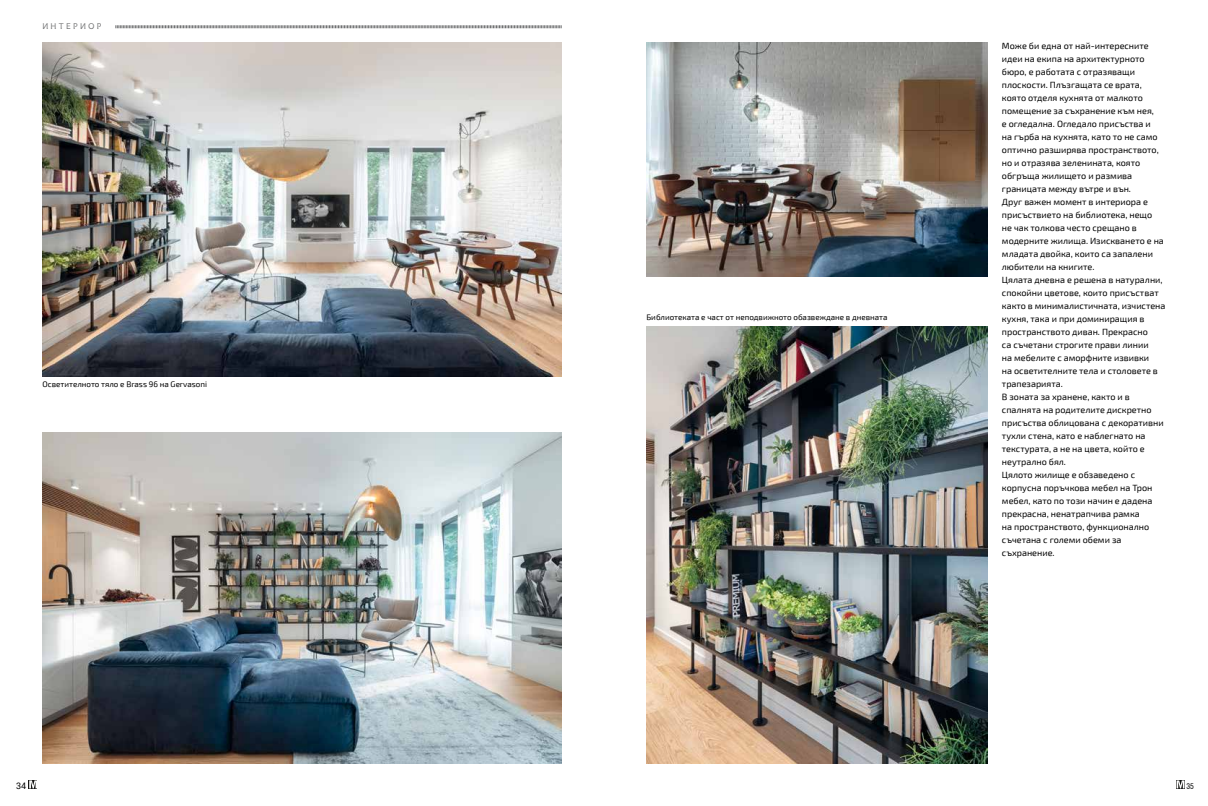
<style>
.page{position:relative;width:1208px;height:806px;background:#fff}
.page>*{position:absolute;margin:0;border:0;box-sizing:border-box;transform-origin:0 0}
.t1{font:9px/13px "Exo 2";color:#000}
.t2{font:9px "Roboto";color:#000}
.t3{font:condensed 9px "Helen Bg";color:#000}
.t4{font:8px "Exo 2";color:#000}
.t5{font:8px "ADYS";color:#707172}
</style>
<div class="page">
<svg style="left:1176px;top:780px;width:8px;height:7px"></svg>
<svg style="left:28px;top:780px;width:8px;height:8px"></svg>
<svg style="left:29px;top:780px;width:8px;height:7px"></svg>
<svg style="left:115px;top:25px;width:447px;height:4px"></svg>
<img style="left:43px;top:432px;width:518px;height:331px">
<img style="left:646px;top:326px;width:341px;height:437px">
<img style="left:646px;top:43px;width:341px;height:233px">
<img style="left:42px;top:43px;width:519px;height:333px">
<p class="t5" style="left:42px;top:20px;width:61px">И Н Т Е Р И О Р</p>
<p class="t4" style="left:43px;top:380px;width:166px">Осветителното тяло е Brass 96 на Gervasoni</p>
<p class="t4" style="left:646px;top:312px;width:243px">Библиотеката е част от неподвижното обазвеждане в дневната</p>
<p class="t1" style="left:1002px;top:39px;width:165px">Може би една от най-интересните идеи на екипа на архитектурното бюро, е работата с отразяващи плоскости. Плъзгащата се врата, която отделя кухнята от малкото помещение за съхранение към нея,<br>е огледална. Огледало присъства и<br>на гърба на кухнята, като то не само оптично разширява пространството, но и отразява зеленината, която обгръща жилището и размива границата между вътре и вън.<br>Друг важен момент в интериора е присъствието на библиотека, нещо<br>не чак толкова често срещано в модерните жилища. Изискването е на младата двойка, които са запалени любители на книгите.<br>Цялата дневна е решена в натурални, спокойни цветове, които присъстват както в минималистичната, изчистена кухня, така и при доминиращия в пространството диван. Прекрасно<br>са съчетани строгите прави линии<br>на мебелите с аморфните извивки<br>на осветителните тела и столовете в трапезарията.<br>В зоната за хранене, както и в спалнята на родителите дискретно присъства облицована с декоративни тухли стена, като е наблегнато на текстурата, а не на цвета, който е неутрално бял.<br>Цялото жилище е обзаведено с корпусна поръчкова мебел на Трон мебел, като по този начин е дадена прекрасна, ненатрапчива рамка<br>на пространството, функционално съчетана с големи обеми за съхранение.</p>
<p class="t2" style="left:16px;top:779px;width:12px">34</p>
<p class="t3" style="left:1186px;top:781px;width:9px">35</p>
</div>
